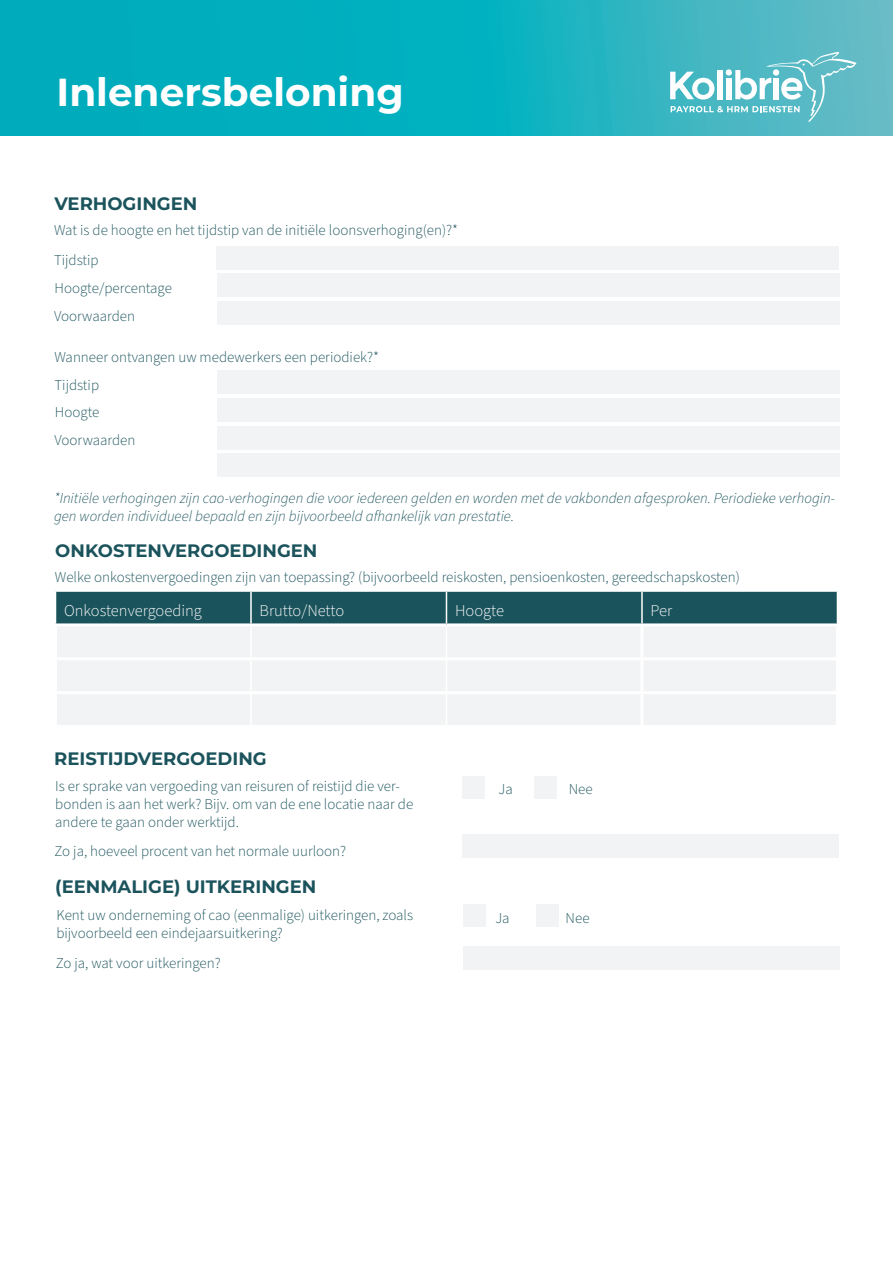
<style>
.page{position:relative;width:893px;height:1263px;background:#fff}
.page>*{position:absolute;margin:0;border:0;box-sizing:border-box;transform-origin:0 0}
.t1{font:700 39px "Montserrat";color:#fff}
.t2{font:700 18px "Montserrat";color:#1b535c}
.t3{font:300 16.5px "Source Sans Pro";color:#fff}
.t4{font:300 15px/18px "Source Sans Pro";color:#1b535c}
.t5{font:italic 300 15px/18px "Source Sans Pro";color:#1b535c}
</style>
<div class="page">
<div style="left:217px;top:246px;width:622px;height:23px;background:#f2f3f4"></div>
<div style="left:217px;top:274px;width:622px;height:23px;background:#f2f3f4"></div>
<div style="left:217px;top:301px;width:622px;height:24px;background:#f2f3f4"></div>
<div style="left:217px;top:370px;width:622px;height:24px;background:#f2f3f4"></div>
<div style="left:218px;top:398px;width:622px;height:24px;background:#f2f3f4"></div>
<div style="left:218px;top:426px;width:622px;height:23px;background:#f2f3f4"></div>
<div style="left:56px;top:592px;width:781px;height:31px;background:#1b535c"></div>
<div style="left:57px;top:627px;width:779px;height:98px;background:#f2f3f4"></div>
<hr style="left:250px;top:592px;width:2px;height:31px;background:#fff">
<hr style="left:446px;top:592px;width:1px;height:31px;background:#fff">
<hr style="left:641px;top:592px;width:2px;height:31px;background:#fff">
<hr style="left:250px;top:694px;width:2px;height:31px;background:#fff">
<hr style="left:446px;top:694px;width:1px;height:31px;background:#fff">
<hr style="left:250px;top:626px;width:2px;height:31px;background:#fff">
<hr style="left:446px;top:626px;width:1px;height:31px;background:#fff">
<hr style="left:250px;top:660px;width:2px;height:31px;background:#fff">
<hr style="left:446px;top:660px;width:1px;height:31px;background:#fff">
<hr style="left:640px;top:626px;width:3px;height:31px;background:#fff">
<hr style="left:640px;top:694px;width:3px;height:31px;background:#fff">
<hr style="left:54px;top:657px;width:197px;height:3px;background:#fff">
<hr style="left:251px;top:657px;width:195px;height:3px;background:#fff">
<hr style="left:446px;top:657px;width:196px;height:3px;background:#fff">
<hr style="left:642px;top:657px;width:197px;height:3px;background:#fff">
<hr style="left:640px;top:660px;width:3px;height:31px;background:#fff">
<hr style="left:54px;top:691px;width:197px;height:3px;background:#fff">
<hr style="left:251px;top:691px;width:195px;height:3px;background:#fff">
<hr style="left:446px;top:691px;width:196px;height:3px;background:#fff">
<hr style="left:642px;top:691px;width:197px;height:3px;background:#fff">
<div style="left:462px;top:776px;width:22px;height:23px;background:#f2f3f4"></div>
<div style="left:534px;top:776px;width:23px;height:23px;background:#f2f3f4"></div>
<div style="left:462px;top:834px;width:377px;height:24px;background:#f2f3f4"></div>
<div style="left:463px;top:903px;width:23px;height:23px;background:#f2f3f4"></div>
<div style="left:535px;top:903px;width:23px;height:23px;background:#f2f3f4"></div>
<div style="left:463px;top:946px;width:377px;height:24px;background:#f2f3f4"></div>
<div style="left:218px;top:454px;width:622px;height:23px;background:#f2f3f4"></div>
<svg style="left:0;top:0;width:893px;height:135px;background:#14b1bf"></svg>
<svg style="left:670px;top:52px;width:186px;height:70px"></svg>
<p class="t1" style="left:57px;top:64px;width:349px">Inlenersbeloning</p>
<p class="t2" style="left:54px;top:190px;width:145px">VERHOGINGEN</p>
<p class="t4" style="left:54px;top:222px;width:406px">Wat is de hoogte en het tijdstip van de initiële loonsverhoging(en)?*</p>
<p class="t4" style="left:54px;top:252px;width:46px">Tijdstip</p>
<p class="t4" style="left:54px;top:280px;width:119px">Hoogte/percentage</p>
<p class="t4" style="left:54px;top:307px;width:82px">Voorwaarden</p>
<p class="t4" style="left:54px;top:348px;width:326px">Wanneer ontvangen uw medewerkers een periodiek?*</p>
<p class="t4" style="left:54px;top:376px;width:46px">Tijdstip</p>
<p class="t4" style="left:55px;top:404px;width:46px">Hoogte</p>
<p class="t4" style="left:54px;top:432px;width:82px">Voorwaarden</p>
<p class="t5" style="left:54px;top:489px;width:783px">*Initiële verhogingen zijn cao-verhogingen die voor iedereen gelden en worden met de vakbonden afgesproken. Periodieke verhogin&shy;gen worden individueel bepaald en zijn bijvoorbeeld afhankelijk van prestatie.</p>
<p class="t2" style="left:55px;top:538px;width:264px">ONKOSTENVERGOEDINGEN</p>
<p class="t4" style="left:55px;top:568px;width:687px">Welke onkostenvergoedingen zijn van toepassing? (bijvoorbeeld reiskosten, pensioenkosten, gereedschapskosten)</p>
<p class="t3" style="left:64px;top:600px;width:139px">Onkostenvergoeding</p>
<p class="t3" style="left:259px;top:600px;width:86px">Brutto/Netto</p>
<p class="t3" style="left:455px;top:600px;width:51px">Hoogte</p>
<p class="t3" style="left:650px;top:600px;width:23px">Per</p>
<p class="t2" style="left:54px;top:746px;width:214px">REISTIJDVERGOEDING</p>
<p class="t4" style="left:55px;top:777px;width:359px">Is er sprake van vergoeding van reisuren of reistijd die ver&shy;bonden is aan het werk? Bijv. om van de ene locatie naar de andere te gaan onder werktijd.</p>
<p class="t4" style="left:55px;top:842px;width:293px">Zo ja, hoeveel procent van het normale uurloon?</p>
<p class="t2" style="left:55px;top:873px;width:263px">(EENMALIGE) UITKERINGEN</p>
<p class="t4" style="left:56px;top:907px;width:358px">Kent uw onderneming of cao (eenmalige) uitkeringen, zoals bijvoorbeeld een eindejaarsuitkering?</p>
<p class="t4" style="left:56px;top:954px;width:167px">Zo ja, wat voor uitkeringen?</p>
<p class="t4" style="left:498px;top:781px;width:16px">Ja</p>
<p class="t4" style="left:495px;top:909px;width:16px">Ja</p>
<p class="t4" style="left:569px;top:781px;width:25px">Nee</p>
<p class="t4" style="left:566px;top:909px;width:25px">Nee</p>
</div>
